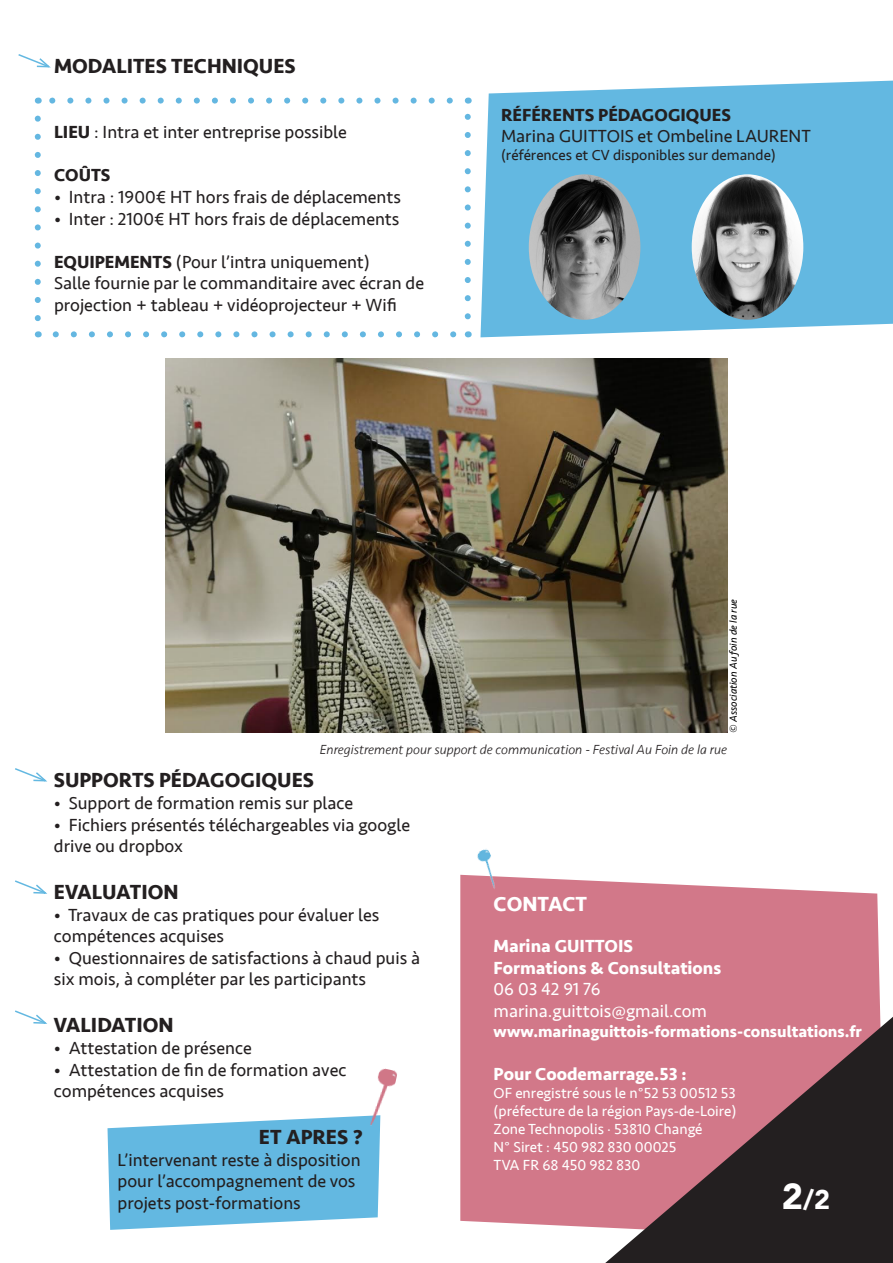
<style>
.page{position:relative;width:893px;height:1263px;background:#fff}
.page>*{position:absolute;margin:0;border:0;box-sizing:border-box;transform-origin:0 0}
.t1{font:900 27px "Avenir";color:#fff}
.t2{font:700 21px "Seravek";color:#231f20}
.t3{font:700 21px "Seravek";letter-spacing:-.005em;color:#fff}
.t4{font:18px/21.6px "Seravek";color:#231f20}
.t5{font:700 18px "Seravek";color:#fff}
.t6{font:18px "Seravek";color:#fff}
.t7{font:700 18px "Seravek";color:#231f20}
.t8{font:700 16.5px "Seravek";color:#fff}
.t9{font:15px/18px "Seravek";color:#fff}
.t10{font:15px "Seravek";color:#231f20}
.t11{font:italic 300 13.5px "Seravek";color:#231f20}
.t12{font:italic 10.5px "Seravek";color:#000}
.s1{font-weight:700}
.s2{font-size:36px}
</style>
<div class="page">
<div style="left:460px;top:875px;width:421px;height:353px;background:#d27889"></div>
<svg style="left:480px;top:81px;width:413px;height:256px;background:#70bee3"></svg>
<svg style="left:18px;top:54px;width:33px;height:14px"></svg>
<svg style="left:35px;top:119px;width:6px;height:202px"></svg>
<svg style="left:56px;top:331px;width:401px;height:6px"></svg>
<svg style="left:465px;top:113px;width:6px;height:203px"></svg>
<svg style="left:49px;top:98px;width:401px;height:6px"></svg>
<img style="left:529px;top:174px;width:111px;height:146px">
<img style="left:692px;top:174px;width:111px;height:146px">
<svg style="left:605px;top:1017px;width:288px;height:246px;background:#7b4c55"></svg>
<svg style="left:107px;top:1116px;width:273px;height:114px;background:#73bfe4"></svg>
<svg style="left:15px;top:880px;width:32px;height:14px"></svg>
<svg style="left:15px;top:1010px;width:32px;height:14px"></svg>
<svg style="left:15px;top:768px;width:32px;height:14px"></svg>
<img style="left:470px;top:849px;width:35px;height:45px">
<img style="left:356px;top:1068px;width:41px;height:63px">
<img style="left:166px;top:358px;width:561px;height:375px">
<p class="t2" style="left:54px;top:50px;width:243px">MODALITES TECHNIQUES</p>
<p class="t4" style="left:54px;top:121px;width:294px"><span class="s1">LIEU</span> : Intra et inter entreprise possible</p>
<p class="t7" style="left:54px;top:161px;width:58px">COÛTS</p>
<p class="t4" style="left:54px;top:186px;width:348px">• Intra : 1900€ HT hors frais de déplacements</p>
<p class="t4" style="left:54px;top:208px;width:347px">• Inter : 2100€ HT hors frais de déplacements</p>
<p class="t4" style="left:54px;top:251px;width:317px"><span class="s1">EQUIPEMENTS</span> (Pour l’intra uniquement)</p>
<p class="t4" style="left:54px;top:273px;width:372px">Salle fournie par le commanditaire avec écran de projection + tableau + vidéoprojecteur + Wifi</p>
<p class="t7" style="left:501px;top:100px;width:231px">RÉFÉRENTS PÉDAGOGIQUES</p>
<p class="t4" style="left:501px;top:125px;width:311px">Marina GUITTOIS et Ombeline LAURENT</p>
<p class="t10" style="left:501px;top:144px;width:276px">(références et CV disponibles sur demande)</p>
<p class="t12" style="left:725px;top:733px;width:135px;rotate:-90deg">© Association Au foin de la rue</p>
<p class="t11" style="left:320px;top:741px;width:409px">Enregistrement pour support de communication - Festival Au Foin de la rue</p>
<p class="t2" style="left:54px;top:764px;width:262px">SUPPORTS PÉDAGOGIQUES</p>
<p class="t4" style="left:54px;top:792px;width:301px">• Support de formation remis sur place</p>
<p class="t4" style="left:54px;top:814px;width:358px">• Fichiers présentés téléchargeables via google drive ou dropbox</p>
<p class="t2" style="left:54px;top:875px;width:126px">EVALUATION</p>
<p class="t4" style="left:54px;top:904px;width:327px">• Travaux de cas pratiques pour évaluer les compétences acquises</p>
<p class="t4" style="left:54px;top:947px;width:368px">• Questionnaires de satisfactions à chaud puis à six mois, à compléter par les participants</p>
<p class="t2" style="left:54px;top:1008px;width:121px">VALIDATION</p>
<p class="t4" style="left:54px;top:1037px;width:199px">• Attestation de présence</p>
<p class="t4" style="left:54px;top:1059px;width:294px">• Attestation de fin de formation avec compétences acquises</p>
<p class="t2" style="left:259px;top:1120px;width:106px">ET APRES ?</p>
<p class="t4" style="left:118px;top:1149px;width:244px">L’intervenant reste à disposition pour l’accompagnement de vos projets post-formations</p>
<p class="t3" style="left:494px;top:887px;width:95px">CONTACT</p>
<p class="t5" style="left:494px;top:932px;width:141px">Marina GUITTOIS</p>
<p class="t5" style="left:494px;top:953px;width:229px">Formations &amp; Consultations</p>
<p class="t6" style="left:494px;top:975px;width:109px">06 03 42 91 76</p>
<p class="t6" style="left:494px;top:997px;width:215px">marina.guittois@gmail.com</p>
<p class="t8" style="left:494px;top:1018px;width:370px">www.marinaguittois-formations-consultations.fr</p>
<p class="t5" style="left:494px;top:1059px;width:194px">Pour Coodemarrage.53 :</p>
<p class="t9" style="left:494px;top:1084px;width:244px">OF enregistré sous le n°52 53 00512 53</p>
<p class="t9" style="left:494px;top:1102px;width:244px">(préfecture de la région Pays-de-Loire)</p>
<p class="t9" style="left:494px;top:1120px;width:210px">Zone Technopolis · 53810 Changé</p>
<p class="t9" style="left:494px;top:1138px;width:184px">N° Siret : 450 982 830 00025<br>TVA FR 68 450 982 830</p>
<p class="t1" style="left:782px;top:1176px;width:50px"><span class="s2">2</span>/2</p>
</div>
